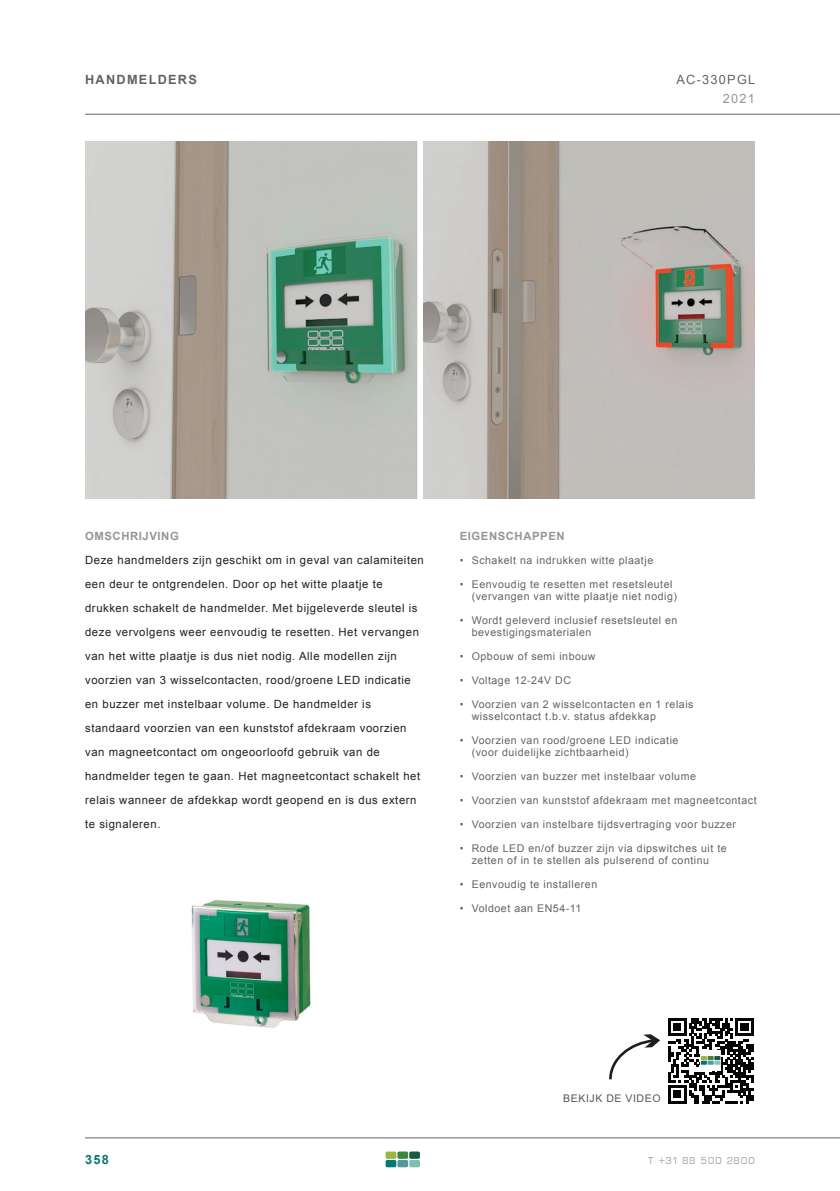
<style>
.page{position:relative;width:840px;height:1191px;background:#fff}
.page>*{position:absolute;margin:0;border:0;box-sizing:border-box;transform-origin:0 0}
.t1{font:700 12.8px "Arial";letter-spacing:.1em;color:#636366}
.t2{font:12.8px "Arial";letter-spacing:.1em;color:#636366}
.t3{font:12.8px "Arial";color:#939598}
.t4{font:700 12.8px "Arial";color:#077773}
.t5{font:12px "Eurostile DCD";letter-spacing:.05em;color:#adaeb2}
.t6{font:11.4px/24px "Arial";letter-spacing:.05em;color:#231f20}
.t7{font:700 11.4px "Arial";letter-spacing:.05em;color:#939598}
.t8{font:10.6px/12px "Arial";letter-spacing:.05em;color:#636366}
.t9{font:10.6px "Arial";letter-spacing:.05em;color:#5a5758}
</style>
<div class="page">
<hr style="left:85px;top:1137px;width:754px;height:1px;background:#636366">
<svg style="left:385px;top:1151px;width:35px;height:16px"></svg>
<hr style="left:85px;top:114px;width:754px;height:1px;background:#636366">
<img style="left:423px;top:142px;width:331px;height:356px">
<img style="left:85px;top:142px;width:332px;height:356px">
<img style="left:191px;top:900px;width:120px;height:128px">
<svg style="left:609px;top:1034px;width:50px;height:46px"></svg>
<svg style="left:668px;top:1018px;width:85px;height:85px"></svg>
<p class="t1" style="left:85px;top:71px;width:113px">HANDMELDERS</p>
<p class="t2" style="left:676px;top:71px;width:80px">AC-330PGL</p>
<p class="t3" style="left:722px;top:90px;width:34px">2021</p>
<p class="t7" style="left:85px;top:528px;width:95px">OMSCHRIJVING</p>
<p class="t6" style="left:85px;top:548px;width:340px">Deze handmelders zijn geschikt om in geval van calamiteiten een deur te ontgrendelen. Door op het witte plaatje te drukken schakelt de handmelder. Met bijgeleverde sleutel is deze vervolgens weer eenvoudig te resetten. Het vervangen van het witte plaatje is dus niet nodig. Alle modellen zijn voorzien van 3 wisselcontacten, rood/groene LED indicatie en buzzer met instelbaar volume. De handmelder is standaard voorzien van een kunststof afdekraam voorzien van magneetcontact om ongeoorloofd gebruik van de handmelder tegen te gaan. Het magneetcontact schakelt het relais wanneer de afdekkap wordt geopend en is dus extern te signaleren.</p>
<p class="t7" style="left:459px;top:528px;width:106px">EIGENSCHAPPEN</p>
<p class="t8" style="left:459px;top:554px;width:195px">• Schakelt na indrukken witte plaatje</p>
<p class="t8" style="left:471px;top:578px;width:207px;text-indent:-12px">• Eenvoudig te resetten met resetsleutel (vervangen van witte plaatje niet nodig)</p>
<p class="t8" style="left:471px;top:614px;width:207px;text-indent:-12px">• Wordt geleverd inclusief resetsleutel en bevestigingsmaterialen</p>
<p class="t8" style="left:459px;top:650px;width:137px">• Opbouw of semi inbouw</p>
<p class="t8" style="left:459px;top:674px;width:113px">• Voltage 12-24V DC</p>
<p class="t8" style="left:471px;top:698px;width:223px;text-indent:-12px">• Voorzien van 2 wisselcontacten en 1 relais wisselcontact t.b.v. status afdekkap</p>
<p class="t8" style="left:471px;top:734px;width:208px;text-indent:-12px">• Voorzien van rood/groene LED indicatie (voor duidelijke zichtbaarheid)</p>
<p class="t8" style="left:459px;top:770px;width:238px">• Voorzien van buzzer met instelbaar volume</p>
<p class="t8" style="left:459px;top:794px;width:298px">• Voorzien van kunststof afdekraam met magneetcontact</p>
<p class="t8" style="left:459px;top:818px;width:278px">• Voorzien van instelbare tijdsvertraging voor buzzer</p>
<p class="t8" style="left:459px;top:842px;width:268px;text-align:center">• Rode LED en/of buzzer zijn via dipswitches uit te zetten of in te stellen als pulserend of continu</p>
<p class="t8" style="left:459px;top:878px;width:139px">• Eenvoudig te installeren</p>
<p class="t8" style="left:459px;top:902px;width:123px">• Voldoet aan EN54-11</p>
<p class="t9" style="left:563px;top:1091px;width:99px">BEKIJK DE VIDEO</p>
<p class="t4" style="left:85px;top:1151px;width:25px">358</p>
<p class="t5" style="left:647px;top:1153px;width:108px">t +31 88 500 2800</p>
</div>
